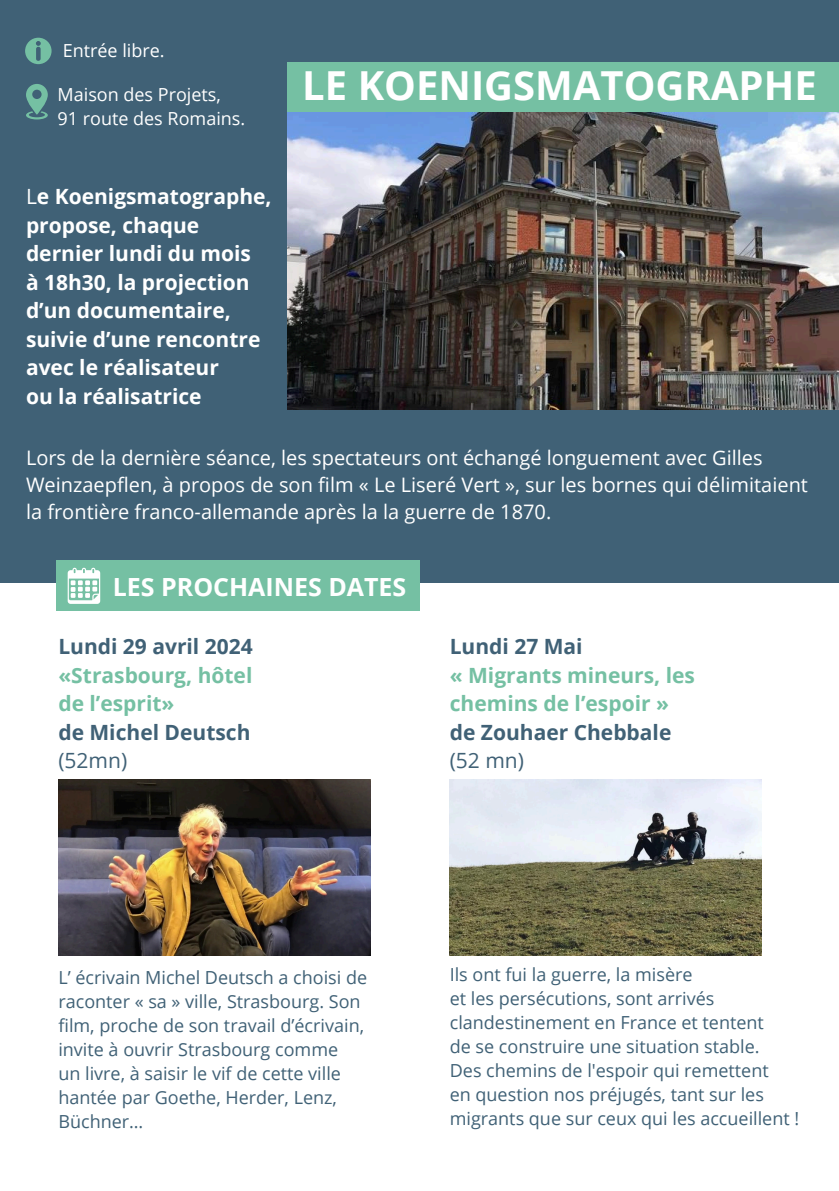
<style>
.page{position:relative;width:839px;height:1191px;background:#fff}
.page>*{position:absolute;margin:0;border:0;box-sizing:border-box;transform-origin:0 0}
.t1{font:700 40px "Open Sans";color:#fff}
.t2{font:700 25px "Open Sans";color:#fff}
.t3{font:700 21px/28.4px "Open Sans";color:#fff}
.t4{font:700 21px/28.4px "Open Sans";color:#75c0a3}
.t5{font:700 21px/28.4px "Open Sans";color:#406176}
.t6{font:20px/27px "Open Sans";color:#fff}
.t7{font:18px/24px "Open Sans";color:#406176}
.t8{font:18px "Open Sans";color:#fff}
.s1{font-weight:400}
.s2{color:#75c0a3}
.s3{color:#406176}
.s4{font-weight:400;color:#406176}
</style>
<div class="page">
<div style="left:0;top:0;width:838px;height:583px;background:#406176"></div>
<div style="left:287px;top:62px;width:551px;height:51px;background:#75c0a3"></div>
<img style="left:287px;top:113px;width:551px;height:297px">
<img style="left:58px;top:780px;width:312px;height:175px">
<img style="left:450px;top:780px;width:312px;height:175px">
<svg style="left:25px;top:38px;width:27px;height:26px"></svg>
<svg style="left:26px;top:84px;width:22px;height:35px"></svg>
<div style="left:56px;top:560px;width:364px;height:51px;background:#75c0a3"></div>
<svg style="left:68px;top:568px;width:32px;height:36px"></svg>
<p class="t8" style="left:63px;top:38px;width:103px">Entrée libre.</p>
<p class="t8" style="left:58px;top:81px;width:165px">Maison des Projets,</p>
<p class="t8" style="left:58px;top:105px;width:189px">91 route des Romains.</p>
<p class="t3" style="left:26px;top:182px;width:247px"><span class="s1">L</span>e Koenigsmatographe, propose, chaque dernier lundi du mois<br>à 18h30, la projection d’un documentaire, suivie d’une rencontre avec le réalisateur<br>ou la réalisatrice</p>
<h3 class="t1" style="left:302px;top:57px;width:516px">LE KOENIGSMATOGRAPHE</h3>
<p class="t6" style="left:26px;top:443px;width:783px">Lors de la dernière séance, les spectateurs ont échangé longuement avec Gilles<br>Weinzaepflen, à propos de son film « Le Liseré Vert », sur les bornes qui délimitaient la frontière franco-allemande après la la guerre de 1870.</p>
<p class="t2" style="left:113px;top:569px;width:295px">LES PROCHAINES DATES</p>
<h1 class="t5" style="left:58px;top:632px;width:196px">Lundi 29 avril 2024 <span class="s2">«Strasbourg, hôtel de l’esprit»<br></span>de Michel Deutsch <span class="s1">(52mn)</span></h1>
<p class="t4" style="left:450px;top:632px;width:247px"><span class="s3">Lundi 27 Mai<br></span>« Migrants mineurs, les chemins de l’espoir » <span class="s3">de Zouhaer Chebbale </span><span class="s4">(52 mn)</span></p>
<h2 class="t7" style="left:58px;top:965px;width:310px">L’ écrivain Michel Deutsch a choisi de raconter « sa » ville, Strasbourg. Son film, proche de son travail d’écrivain, invite à ouvrir Strasbourg comme</h2>
<h3 class="t7" style="left:58px;top:1061px;width:284px">un livre, à saisir le vif de cette ville hantée par Goethe, Herder, Lenz,<br>Büchner…</h3>
<p class="t7" style="left:450px;top:962px;width:244px">Ils ont fui la guerre, la misère</p>
<p class="t7" style="left:450px;top:986px;width:315px">et les persécutions, sont arrivés clandestinement en France et tentent</p>
<p class="t7" style="left:450px;top:1034px;width:311px">de se construire une situation stable.</p>
<h3 class="t7" style="left:450px;top:1058px;width:320px">Des chemins de l'espoir qui remettent</h3>
<p class="t7" style="left:450px;top:1082px;width:351px">en question nos préjugés, tant sur les migrants que sur ceux qui les accueillent !</p>
</div>
